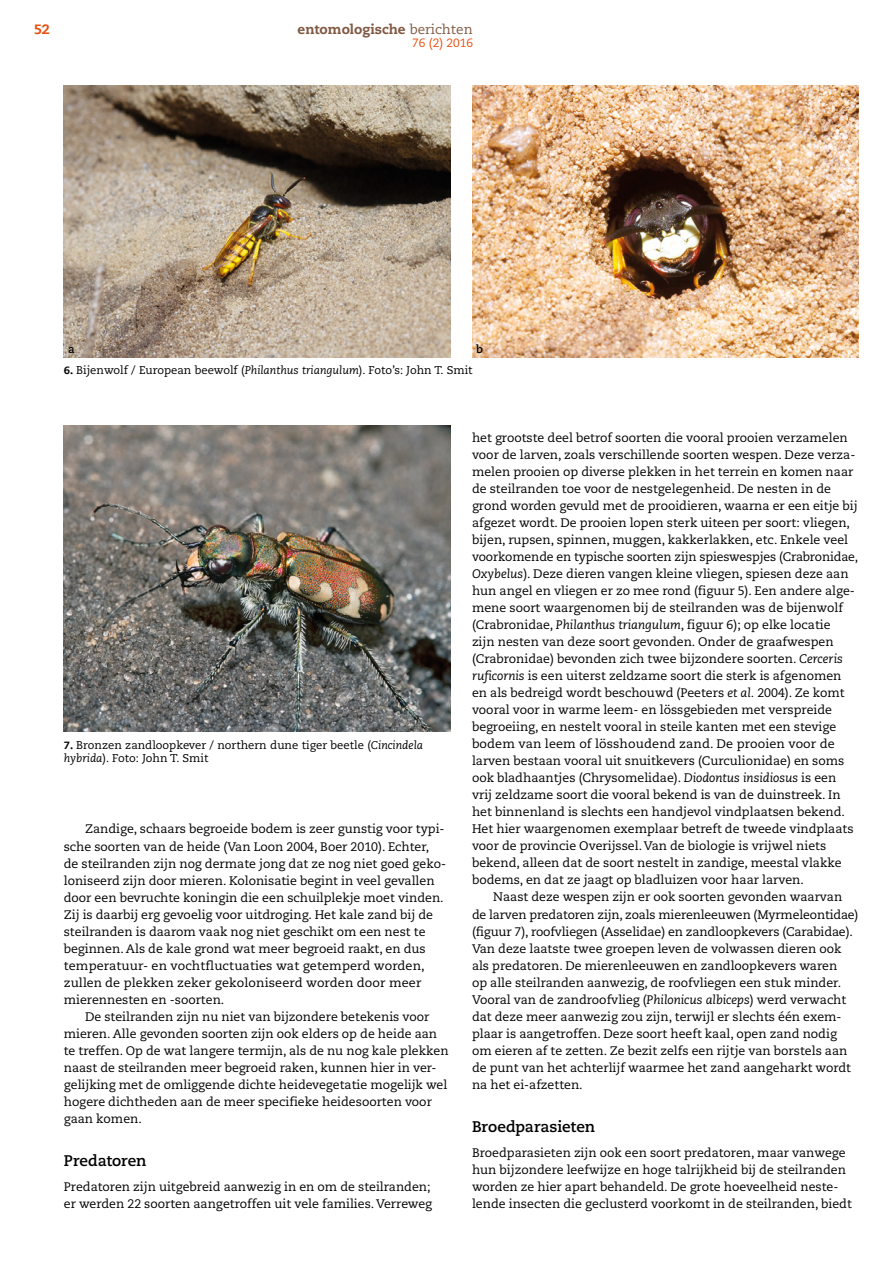
<style>
.page{position:relative;width:893px;height:1263px;background:#fff}
.page>*{position:absolute;margin:0;border:0;box-sizing:border-box;transform-origin:0 0}
.t1{font:700 15.3px "Caecilia LT Std";letter-spacing:-.005em;color:#000}
.t2{font:800 13.5px "Caecilia LT Std";color:#815a45}
.t3{font:800 13.5px "Caecilia LT Std";color:#e94e0f}
.t4{font:12.3px/17px "Caecilia LT Std";color:#000}
.t5{font:12px "Caecilia LT Std";color:#e94e0f}
.t6{font:11.25px/13.5px "Caecilia LT Std";color:#000}
.t7{font:700 11.25px "Caecilia LT Std";color:#000}
.s1{font-weight:400}
.s2{font-weight:800;font-size:10.5px}
.s3{font-style:italic}
</style>
<div class="page">
<img style="left:64px;top:85px;width:387px;height:272px">
<img style="left:472px;top:85px;width:387px;height:272px">
<img style="left:64px;top:425px;width:387px;height:306px">
<p class="t3" style="left:34px;top:21px;width:17px">52</p>
<p class="t2" style="left:298px;top:21px;width:177px">entomologische <span class="s1">berichten</span></p>
<p class="t5" style="left:412px;top:36px;width:62px">76 (2) 2016</p>
<p class="t7" style="left:68px;top:342px;width:8px">a</p>
<p class="t7" style="left:476px;top:342px;width:8px">b</p>
<p class="t6" style="left:64px;top:364px;width:410px"><span class="s2">6.</span> Bijenwolf / European beewolf (<span class="s3">Philanthus triangulum</span>). Foto’s: John T. Smit</p>
<p class="t6" style="left:64px;top:738px;width:361px"><span class="s2">7.</span> Bronzen zandloopkever / northern dune tiger beetle (<span class="s3">Cincindela hybrida</span>). Foto: John T. Smit</p>
<p class="t4" style="left:64px;top:821px;width:384px;text-indent:21px">Zandige, schaars begroeide bodem is zeer gunstig voor typi&shy;sche soorten van de heide (Van Loon 2004, Boer 2010). Echter, de steilranden zijn nog dermate jong dat ze nog niet goed geko&shy;loniseerd zijn door mieren. Kolonisatie begint in veel gevallen door een bevruchte koningin die een schuilplekje moet vinden.<br>Zij is daarbij erg gevoelig voor uitdroging. Het kale zand bij de steilranden is daarom vaak nog niet geschikt om een nest te beginnen. Als de kale grond wat meer begroeid raakt, en dus temperatuur- en vochtfluctuaties wat getemperd worden, zullen de plekken zeker gekoloniseerd worden door meer mierennesten en -soorten.</p>
<p class="t4" style="left:64px;top:1008px;width:386px;text-indent:21px">De steilranden zijn nu niet van bijzondere betekenis voor mieren. Alle gevonden soorten zijn ook elders op de heide aan te treffen. Op de wat langere termijn, als de nu nog kale plekken naast de steilranden meer begroeid raken, kunnen hier in ver&shy;gelijking met de omliggende dichte heidevegetatie mogelijk wel hogere dichtheden aan de meer specifieke heidesoorten voor gaan komen.</p>
<p class="t1" style="left:64px;top:1152px;width:84px">Predatoren</p>
<p class="t4" style="left:64px;top:1178px;width:370px">Predatoren zijn uitgebreid aanwezig in en om de steilranden; er werden 22 soorten aangetroffen uit vele families. Verreweg</p>
<p class="t4" style="left:472px;top:430px;width:388px">het grootste deel betrof soorten die vooral prooien verzamelen voor de larven, zoals verschillende soorten wespen. Deze verza&shy;melen prooien op diverse plekken in het terrein en komen naar de steilranden toe voor de nestgelegenheid. De nesten in de grond worden gevuld met de prooidieren, waarna er een eitje bij afgezet wordt. De prooien lopen sterk uiteen per soort: vliegen, bijen, rupsen, spinnen, muggen, kakkerlakken, etc. Enkele veel voorkomende en typische soorten zijn spieswespjes (Crabronidae, <span class="s3">Oxybelus</span>). Deze dieren vangen kleine vliegen, spiesen deze aan hun angel en vliegen er zo mee rond (figuur 5). Een andere alge&shy;mene soort waargenomen bij de steilranden was de bijenwolf (Crabronidae, <span class="s3">Philanthus triangulum</span>, figuur 6); op elke locatie<br>zijn nesten van deze soort gevonden. Onder de graafwespen (Crabronidae) bevonden zich twee bijzondere soorten. <span class="s3">Cerceris ruficornis</span> is een uiterst zeldzame soort die sterk is afgenomen en als bedreigd wordt beschouwd (Peeters <span class="s3">et al.</span> 2004). Ze komt vooral voor in warme leem- en lössgebieden met verspreide begroeiing, en nestelt vooral in steile kanten met een stevige bodem van leem of lösshoudend zand. De prooien voor de larven bestaan vooral uit snuitkevers (Curculionidae) en soms ook bladhaantjes (Chrysomelidae). <span class="s3">Diodontus insidiosus</span> is een vrij zeldzame soort die vooral bekend is van de duinstreek. In het binnenland is slechts een handjevol vindplaatsen bekend.<br>Het hier waargenomen exemplaar betreft de tweede vindplaats voor de provincie Overijssel. Van de biologie is vrijwel niets bekend, alleen dat de soort nestelt in zandige, meestal vlakke bodems, en dat ze jaagt op bladluizen voor haar larven.</p>
<p class="t4" style="left:472px;top:889px;width:388px;text-indent:21px">Naast deze wespen zijn er ook soorten gevonden waarvan de larven predatoren zijn, zoals mierenleeuwen (Myrmeleontidae) (figuur 7), roofvliegen (Asselidae) en zandloopkevers (Carabidae).<br>Van deze laatste twee groepen leven de volwassen dieren ook als predatoren. De mierenleeuwen en zandloopkevers waren<br>op alle steilranden aanwezig, de roofvliegen een stuk minder.<br>Vooral van de zandroofvlieg (<span class="s3">Philonicus albiceps</span>) werd verwacht dat deze meer aanwezig zou zijn, terwijl er slechts één exem&shy;plaar is aangetroffen. Deze soort heeft kaal, open zand nodig om eieren af te zetten. Ze bezit zelfs een rijtje van borstels aan de punt van het achterlijf waarmee het zand aangeharkt wordt na het ei-afzetten.</p>
<p class="t1" style="left:472px;top:1118px;width:125px">Broedparasieten</p>
<p class="t4" style="left:472px;top:1144px;width:381px">Broedparasieten zijn ook een soort predatoren, maar vanwege hun bijzondere leefwijze en hoge talrijkheid bij de steilranden worden ze hier apart behandeld. De grote hoeveelheid neste&shy;lende insecten die geclusterd voorkomt in de steilranden, biedt</p>
</div>
